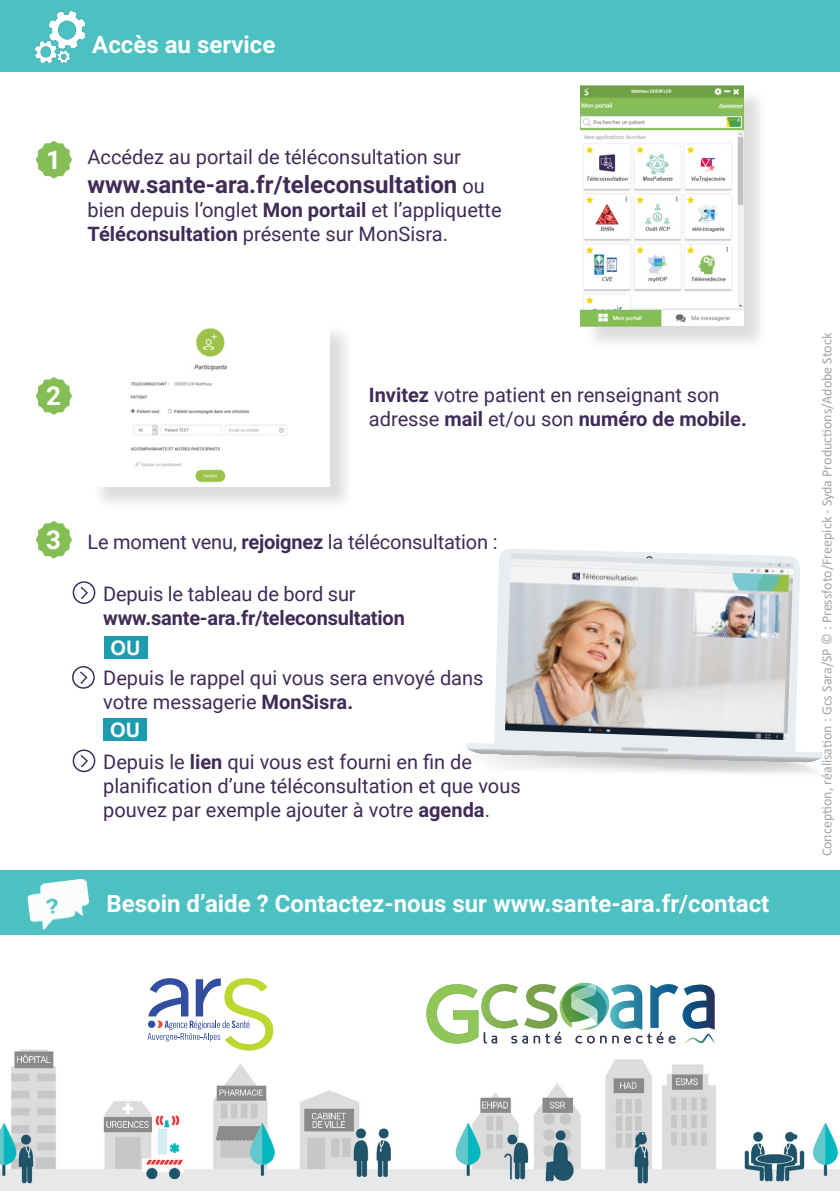
<style>
.page{position:relative;width:840px;height:1191px;background:#fff}
.page>*{position:absolute;margin:0;border:0;box-sizing:border-box;transform-origin:0 0}
.t1{font:700 26px "Roboto";color:#fff}
.t2{font:700 24px "Roboto";color:#fff}
.Style_de_paragraphe{font:700 24px "Roboto";color:#402b56}
.Style_de_paragraphe-2{font:20px/24px "Roboto";color:#402b56}
.Style_de_paragraphe-3{font:700 20px/24px "Roboto";letter-spacing:-.01em;color:#402b56}
.t3{font:700 20px "Arial";color:#fff}
.t4{font:14px "Calibri";color:#a1a3a6}
.s1{font-weight:400;font-size:20px}
.s2{font-weight:700}
.s3{font-weight:400}
</style>
<div class="page">
<div style="left:0;top:870px;width:839px;height:64px;background:#4dc0c1"></div>
<div style="left:0;top:0;width:839px;height:71px;background:#4dc0c1"></div>
<svg style="left:36px;top:141px;width:36px;height:38px"></svg>
<div style="left:92px;top:324px;width:262px;height:188px;background:#231f20;opacity:.15"></div>
<img style="left:92px;top:324px;width:237px;height:163px">
<svg style="left:36px;top:377px;width:36px;height:38px"></svg>
<img style="left:35px;top:12px;width:49px;height:50px">
<svg style="left:36px;top:521px;width:36px;height:37px"></svg>
<img style="left:27px;top:878px;width:63px;height:53px">
<img style="left:0;top:1049px;width:839px;height:142px">
<svg style="left:426px;top:982px;width:288px;height:61px"></svg>
<svg style="left:495px;top:549px;width:303px;height:194px;fill:#e8edf1"></svg>
<svg style="left:466px;top:743px;width:357px;height:31px"></svg>
<div style="left:103px;top:636px;width:44px;height:23px;background:#1d9baf"></div>
<div style="left:103px;top:718px;width:44px;height:23px;background:#1d9baf"></div>
<svg style="left:73px;top:581px;width:22px;height:23px"></svg>
<svg style="left:72px;top:666px;width:23px;height:22px"></svg>
<svg style="left:73px;top:749px;width:22px;height:23px"></svg>
<div style="left:583px;top:89px;width:184px;height:262px;background:#231f20;opacity:.15"></div>
<img style="left:580px;top:86px;width:163px;height:240px">
<img style="left:504px;top:553px;width:288px;height:187px">
<svg style="left:147px;top:978px;width:126px;height:72px"></svg>
<p class="t2" style="left:92px;top:28px;width:184px">Accès au service</p>
<p class="t1" style="left:46px;top:141px;width:16px">1</p>
<p class="Style_de_paragraphe-2" style="left:87px;top:144px;width:375px">Accédez au portail de téléconsultation sur</p>
<p class="Style_de_paragraphe" style="left:87px;top:168px;width:398px">www.sante-ara.fr/teleconsultation <span class="s1">ou</span></p>
<p class="Style_de_paragraphe-2" style="left:87px;top:197px;width:415px">bien depuis l’onglet <span class="s2">Mon portail</span> et l’appliquette<br><span class="s2">Téléconsultation</span> présente sur MonSisra.</p>
<p class="t1" style="left:46px;top:378px;width:16px">2</p>
<p class="Style_de_paragraphe-2" style="left:369px;top:382px;width:379px"><span class="s2">Invitez</span> votre patient en renseignant son adresse <span class="s2">mail</span> et/ou son <span class="s2">numéro de mobile.</span></p>
<p class="t1" style="left:46px;top:521px;width:16px">3</p>
<p class="Style_de_paragraphe-2" style="left:87px;top:529px;width:411px">Le moment venu, <span class="s2">rejoignez</span> la téléconsultation :</p>
<p class="Style_de_paragraphe-3" style="left:103px;top:581px;width:303px"><span class="s3">Depuis le tableau de bord sur </span>www.sante-ara.fr/teleconsultation</p>
<p class="t3" style="left:110px;top:634px;width:31px">OU</p>
<p class="Style_de_paragraphe-2" style="left:103px;top:665px;width:381px">Depuis le rappel qui vous sera envoyé dans votre messagerie <span class="s2">MonSisra.</span></p>
<p class="t3" style="left:110px;top:716px;width:31px">OU</p>
<p class="Style_de_paragraphe-2" style="left:103px;top:749px;width:419px">Depuis le <span class="s2">lien</span> qui vous est fourni en fin de planification d’une téléconsultation et que vous pouvez par exemple ajouter à votre <span class="s2">agenda</span>.</p>
<p class="t2" style="left:106px;top:886px;width:664px">Besoin d’aide ? Contactez-nous sur www.sante-ara.fr/contact</p>
<p class="t4" style="left:816px;top:856px;width:525px;rotate:-90deg">Conception, réalisation : Gcs Sara/SP © : Pressfoto/Freepick - Syda Productions/Adobe Stock</p>
</div>
